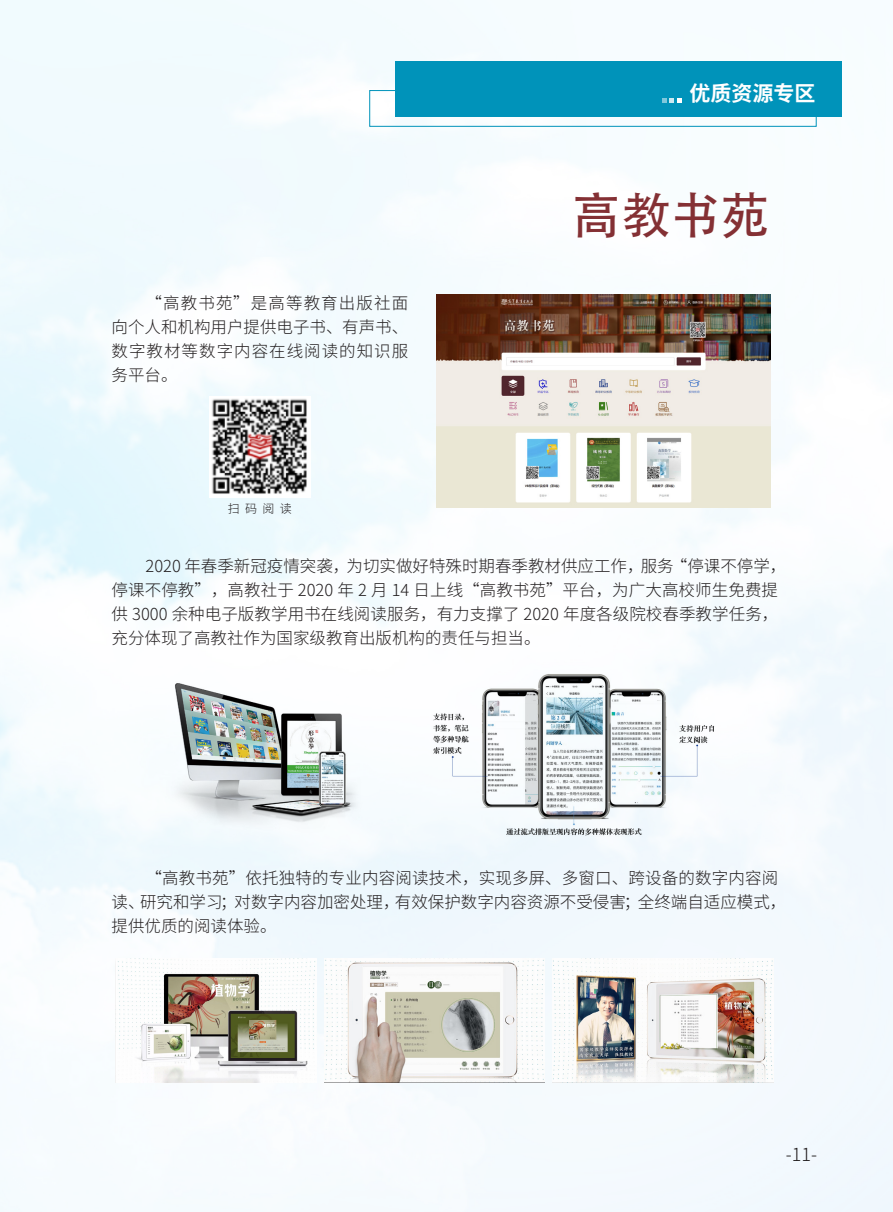
<style>
.page{position:relative;width:893px;height:1212px;background:#fff}
.page>*{position:absolute;margin:0;border:0;box-sizing:border-box;transform-origin:0 0}
.t1{font:49.5px "Adobe Heiti Std";color:#843034}
.t2{font:700 21px "Source Han Sans CN";color:#fff}
.t3{font:300 18px "Source Han Sans CN";color:#231f20}
.内容文字{font:300 16.5px/24px "Source Han Sans CN";color:#231f20}
.内容文字-2{font:300 12px "Source Han Sans CN";color:#231f20}
</style>
<div class="page">
<img style="left:0;top:0;width:893px;height:1212px">
<div style="left:395px;top:62px;width:447px;height:55px;background:#0093ba"></div>
<div style="left:369px;top:90px;width:447px;height:36px;border:1px solid #0093ba"></div>
<svg style="left:662px;top:99px;width:20px;height:4px"></svg>
<img style="left:423px;top:664px;width:300px;height:179px">
<img style="left:157px;top:662px;width:215px;height:179px">
<img style="left:116px;top:958px;width:200px;height:124px">
<img style="left:324px;top:958px;width:221px;height:124px">
<img style="left:552px;top:958px;width:221px;height:124px">
<img style="left:209px;top:396px;width:102px;height:102px">
<img style="left:437px;top:294px;width:333px;height:213px">
<p class="t2" style="left:689px;top:81px;width:127px">优质资源专区</p>
<p class="内容文字" style="left:112px;top:291px;width:298px;text-align:justify;text-indent:34px">“高教书苑”是高等教育出版社面向个人和机构用户提供电子书、有声书、数字教材等数字内容在线阅读的知识服务平台。</p>
<p class="内容文字-2" style="left:228px;top:502px;width:65px">扫 码 阅 读</p>
<p class="t1" style="left:572px;top:186px;width:199px">高教书苑</p>
<p class="内容文字" style="left:112px;top:554px;width:676px;text-indent:34px">2020 年春季新冠疫情突袭，为切实做好特殊时期春季教材供应工作，服务“停课不停学，停课不停教”，高教社于 2020 年 2 月 14 日上线“高教书苑”平台，为广大高校师生免费提供 3000 余种电子版教学用书在线阅读服务，有力支撑了 2020 年度各级院校春季教学任务，充分体现了高教社作为国家级教育出版机构的责任与担当。</p>
<p class="内容文字" style="left:112px;top:866px;width:676px;text-indent:34px">“高教书苑”依托独特的专业内容阅读技术，实现多屏、多窗口、跨设备的数字内容阅读、研究和学习；对数字内容加密处理，有效保护数字内容资源不受侵害；全终端自适应模式，提供优质的阅读体验。</p>
<p class="t3" style="left:786px;top:1144px;width:33px">-11-</p>
</div>
